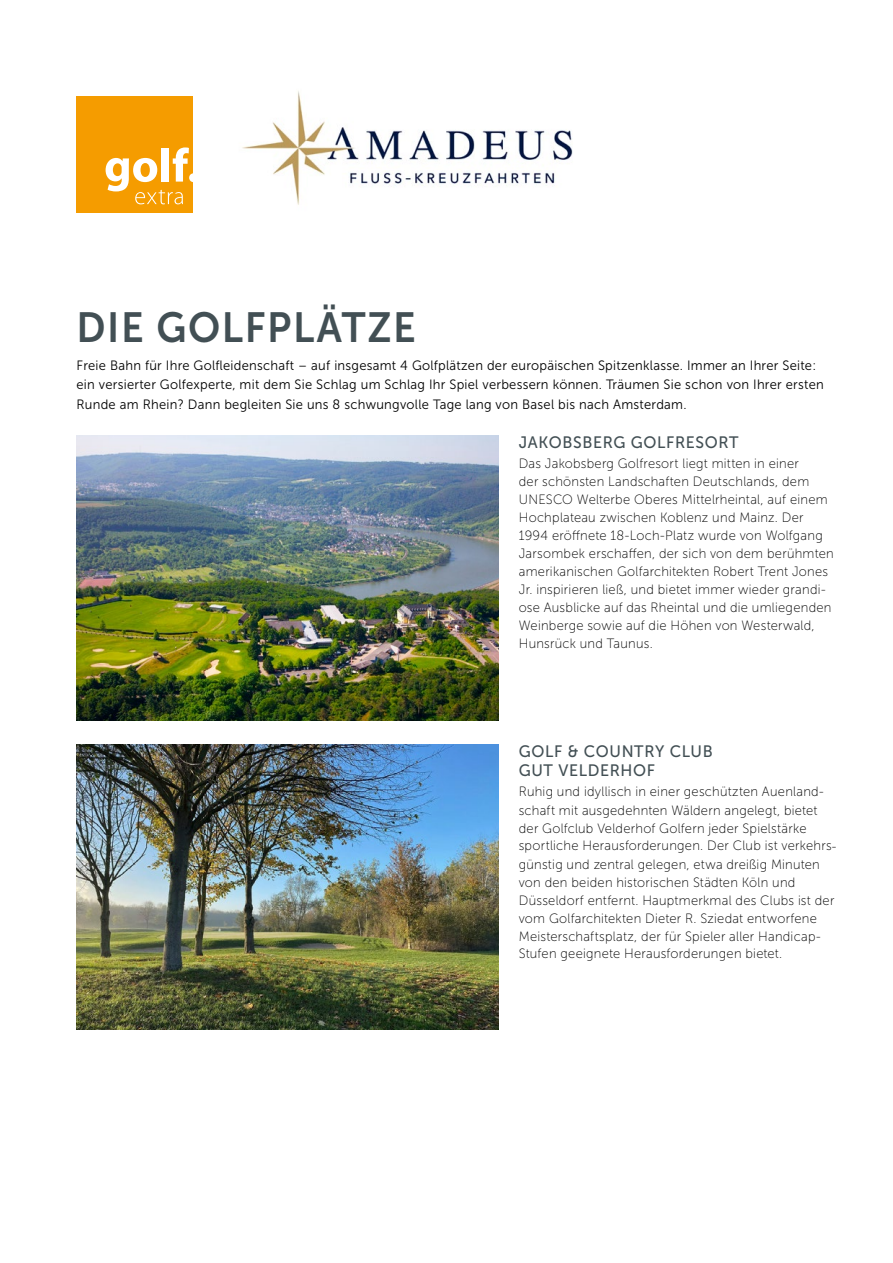
<style>
.page{position:relative;width:893px;height:1263px;background:#fff}
.page>*{position:absolute;margin:0;border:0;box-sizing:border-box;transform-origin:0 0}
.t1{font:42px "Museo Sans 700";letter-spacing:.04em;color:#424f54;scale:.94 1}
.t2{font:16.5px/19.8px "Museo Sans 500";letter-spacing:.04em;color:#424f54;scale:.96 1}
.t3{font:13.5px/18px "Museo Sans 100";letter-spacing:.02em;color:#000;scale:.96 1}
.t4{font:13.5px/19.5px "Museo Sans 300";letter-spacing:.02em;color:#000;scale:.96 1}
</style>
<div class="page">
<div style="left:77px;top:96px;width:116px;height:117px;background:#f59c00"></div>
<svg style="left:106px;top:147px;width:87px;height:57px"></svg>
<img style="left:77px;top:744px;width:422px;height:285px">
<img style="left:77px;top:436px;width:422px;height:285px">
<img style="left:242px;top:91px;width:331px;height:114px">
<h1 class="t1" style="left:77px;top:304px;width:362px">DIE GOLFPLÄTZE</h1>
<p class="t4" style="left:77px;top:355px;width:780px">Freie Bahn für Ihre Golfleidenschaft – auf insgesamt 4 Golfplätzen der europäischen Spitzenklasse. Immer an Ihrer Seite: ein versierter Golfexperte, mit dem Sie Schlag um Schlag Ihr Spiel verbessern können. Träumen Sie schon von Ihrer ersten<br>Runde am Rhein? Dann begleiten Sie uns 8 schwungvolle Tage lang von Basel bis nach Amsterdam.</p>
<p class="t2" style="left:519px;top:433px;width:231px">JAKOBSBERG GOLFRESORT</p>
<p class="t3" style="left:519px;top:455px;width:330px">Das Jakobsberg Golfresort liegt mitten in einer<br>der schönsten Landschaften Deutschlands, dem UNESCO Welterbe Oberes Mittelrheintal, auf einem Hochplateau zwischen Koblenz und Mainz. Der 1994 eröffnete 18-Loch-Platz wurde von Wolfgang Jarsombek erschaffen, der sich von dem berühmten amerikanischen Golfarchitekten Robert Trent Jones Jr. inspirieren ließ, und bietet immer wieder grandi&shy;ose Ausblicke auf das Rheintal und die umliegenden Weinberge sowie auf die Höhen von Westerwald, Hunsrück und Taunus.</p>
<p class="t2" style="left:519px;top:741px;width:204px">GOLF &amp; COUNTRY CLUB<br>GUT VELDERHOF</p>
<p class="t3" style="left:519px;top:783px;width:332px">Ruhig und idyllisch in einer geschützten Auenland&shy;schaft mit ausgedehnten Wäldern angelegt, bietet der Golfclub Velderhof Golfern jeder Spielstärke sportliche Herausforderungen. Der Club ist verkehrs&shy;günstig und zentral gelegen, etwa dreißig Minuten von den beiden historischen Städten Köln und Düsseldorf entfernt. Hauptmerkmal des Clubs ist der vom Golfarchitekten Dieter R. Sziedat entworfene Meisterschaftsplatz, der für Spieler aller Handicap-Stufen geeignete Herausforderungen bietet.</p>
</div>
